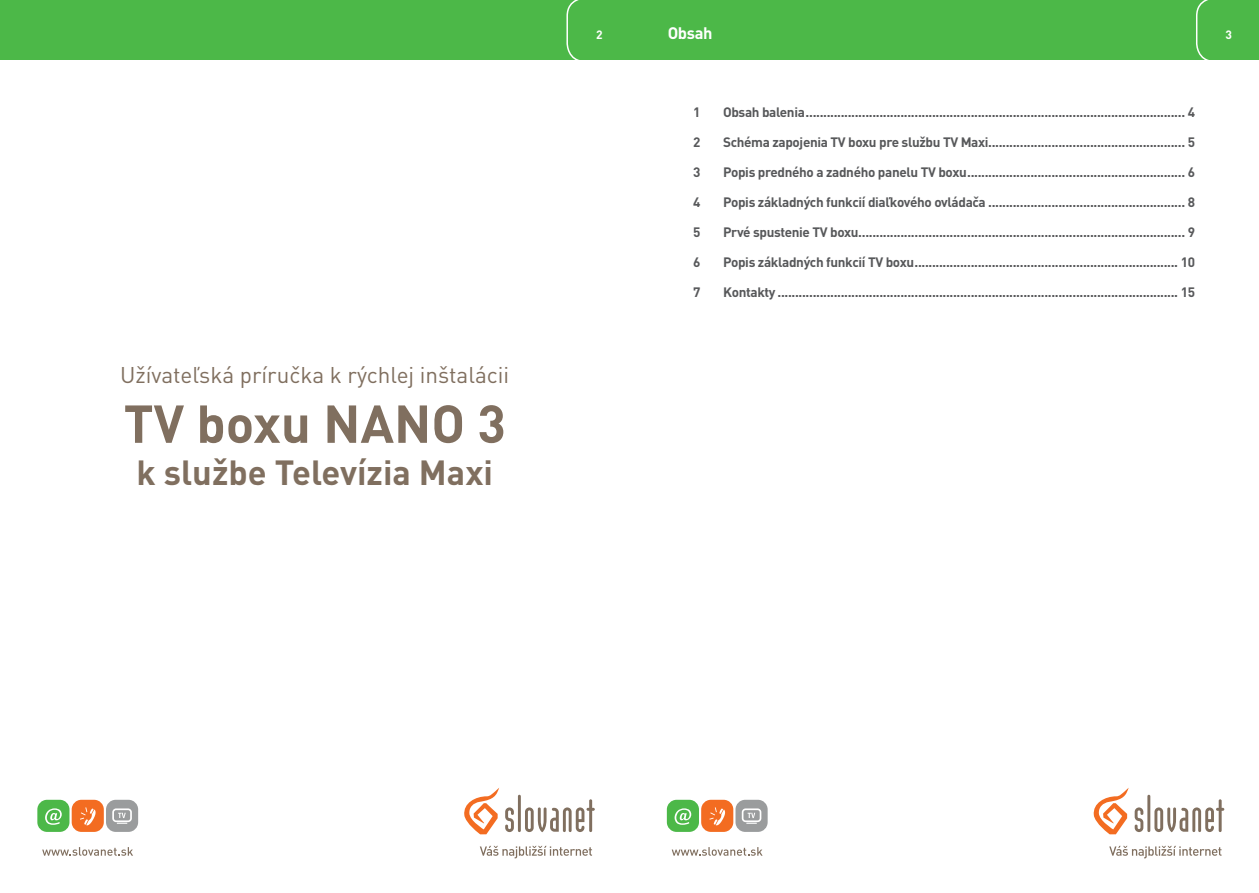
<style>
.page{position:relative;width:1259px;height:893px;background:#fff}
.page>*{position:absolute;margin:0;border:0;box-sizing:border-box;transform-origin:0 0}
.t1{font:700 52.5px "DIN Pro";color:#806f5f}
.t2{font:700 34.5px "DIN Pro";color:#806f5f}
.t3{font:22.5px "DIN Pro";color:#806f5f}
.t4{font:700 16.5px "DIN Pro";letter-spacing:-.025em;color:#fff}
.Obsah{font:700 13.5px "DIN Pro";letter-spacing:-.025em;color:#57585a}
.t5{font:700 12px "DIN Pro";color:#fff}
</style>
<div class="page">
<svg style="left:464px;top:788px;width:35px;height:46px"></svg>
<svg style="left:42px;top:847px;width:91px;height:9px"></svg>
<div style="left:37px;top:800px;width:32px;height:32px;background:#4cb848;border-radius:10px"></div>
<div style="left:72px;top:800px;width:32px;height:32px;background:#f36c21;border-radius:10px"></div>
<svg style="left:45px;top:808px;width:17px;height:17px"></svg>
<svg style="left:80px;top:807px;width:16px;height:18px"></svg>
<div style="left:106px;top:800px;width:32px;height:32px;background:#9a9c9d;border-radius:10px"></div>
<svg style="left:112px;top:808px;width:20px;height:16px"></svg>
<svg style="left:505px;top:807px;width:9px;height:25px"></svg>
<hr style="left:518px;top:795px;width:3px;height:37px;background:#806f5f">
<svg style="left:525px;top:799px;width:70px;height:33px"></svg>
<svg style="left:480px;top:846px;width:112px;height:12px"></svg>
<svg style="left:1093px;top:788px;width:35px;height:46px"></svg>
<svg style="left:671px;top:847px;width:91px;height:9px"></svg>
<div style="left:667px;top:800px;width:32px;height:32px;background:#4cb848;border-radius:10px"></div>
<div style="left:701px;top:800px;width:32px;height:32px;background:#f36c21;border-radius:10px"></div>
<svg style="left:674px;top:808px;width:17px;height:17px"></svg>
<svg style="left:709px;top:807px;width:16px;height:18px"></svg>
<div style="left:735px;top:800px;width:32px;height:32px;background:#9a9c9d;border-radius:10px"></div>
<svg style="left:742px;top:808px;width:19px;height:16px"></svg>
<svg style="left:1134px;top:807px;width:9px;height:25px"></svg>
<hr style="left:1147px;top:795px;width:3px;height:37px;background:#806f5f">
<svg style="left:1154px;top:799px;width:70px;height:33px"></svg>
<svg style="left:1109px;top:846px;width:112px;height:12px"></svg>
<div style="left:0;top:0;width:1259px;height:60px;background:#4cb848"></div>
<svg style="left:566px;top:0;width:13px;height:60px"></svg>
<svg style="left:1196px;top:0;width:13px;height:60px"></svg>
<p class="t3" style="left:120px;top:359px;width:390px">Užívateľská príručka k rýchlej inštalácii</p>
<p class="t1" style="left:124px;top:388px;width:384px">TV boxu NANO 3</p>
<p class="t2" style="left:136px;top:449px;width:358px">k službe Televízia Maxi</p>
<p class="t5" style="left:596px;top:27px;width:8px">2</p>
<h1 class="t4" style="left:668px;top:22px;width:46px">Obsah</h1>
<p class="t5" style="left:1225px;top:27px;width:8px">3</p>
<p class="Obsah" style="left:693px;top:103px;width:9px">1</p>
<p class="Obsah" style="left:723px;top:103px;width:473px">Obsah balenia............................................................................................................ 4</p>
<p class="Obsah" style="left:693px;top:133px;width:9px">2</p>
<p class="Obsah" style="left:723px;top:133px;width:473px">Schéma zapojenia TV boxu pre službu TV Maxi........................................................ 5</p>
<p class="Obsah" style="left:693px;top:163px;width:9px">3</p>
<p class="Obsah" style="left:723px;top:163px;width:473px">Popis predného a zadného panelu TV boxu.............................................................. 6</p>
<p class="Obsah" style="left:693px;top:193px;width:9px">4</p>
<p class="Obsah" style="left:723px;top:193px;width:473px">Popis základných funkcií diaľkového ovládača ........................................................ 8</p>
<p class="Obsah" style="left:693px;top:223px;width:9px">5</p>
<p class="Obsah" style="left:723px;top:223px;width:473px">Prvé spustenie TV boxu............................................................................................. 9</p>
<p class="Obsah" style="left:693px;top:253px;width:9px">6</p>
<p class="Obsah" style="left:723px;top:253px;width:473px">Popis základných funkcií TV boxu........................................................................... 10</p>
<p class="Obsah" style="left:693px;top:283px;width:9px">7</p>
<p class="Obsah" style="left:723px;top:283px;width:473px">Kontakty .................................................................................................................. 15</p>
</div>
